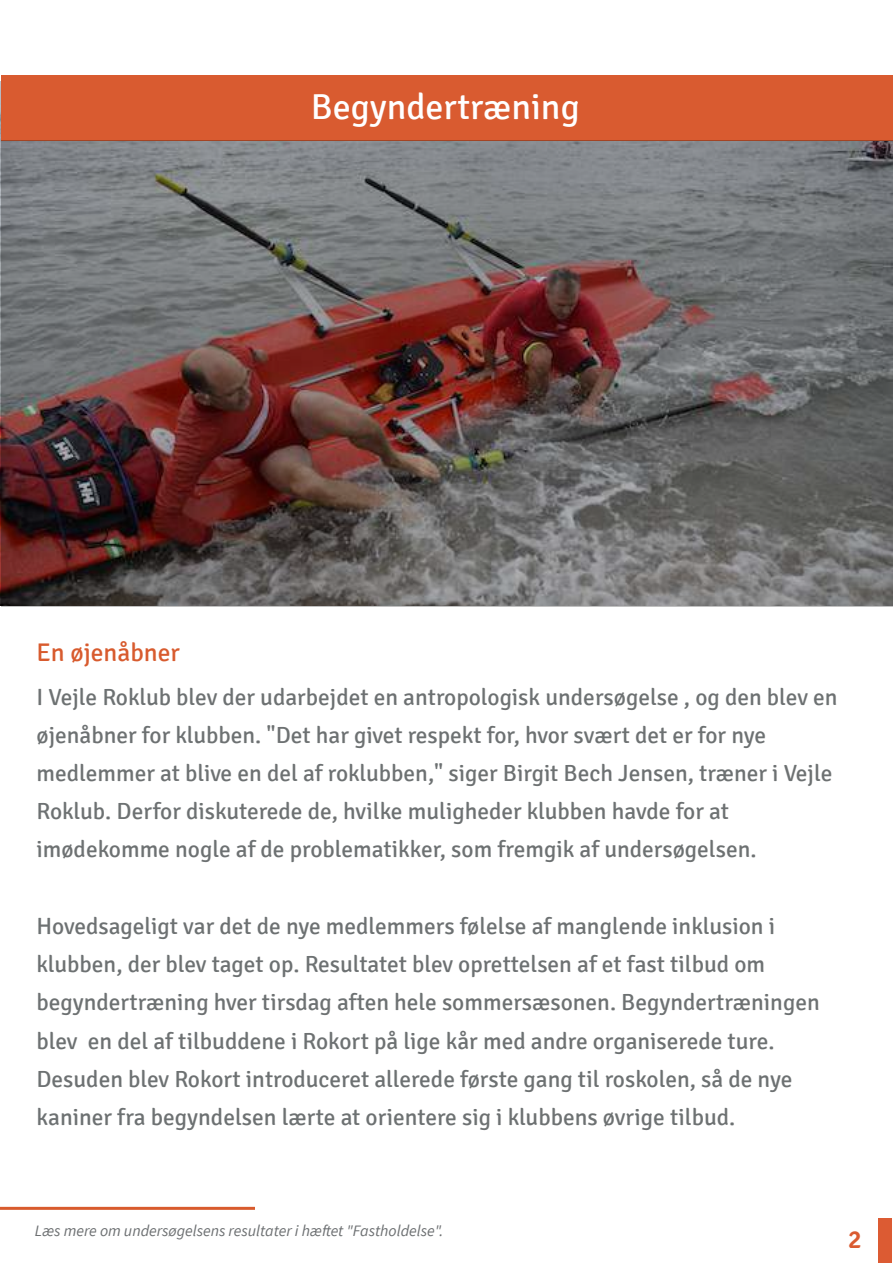
<style>
.page{position:relative;width:893px;height:1263px;background:#fff}
.page>*{position:absolute;margin:0;border:0;box-sizing:border-box;transform-origin:0 0}
.t1{font:36.15px "Signika";color:#fff}
.t2{font:25.5px "Signika";color:#d85b2e}
.t3{font:600 25.5px "Signika";color:#da5b31}
.t4{font:23.4px/38.2px "Signika";color:#6d7172}
.t5{font:italic 15.9px "Source Sans Pro";color:#6d7072}
</style>
<div class="page">
<div style="left:1px;top:75px;width:892px;height:65px;background:#d95b30"></div>
<img style="left:1px;top:140px;width:892px;height:466px">
<div style="left:878px;top:1218px;width:13px;height:45px;background:#dc5b33"></div>
<hr style="left:0;top:1207px;width:255px;height:3px;background:#d85b2d">
<h1 class="t1" style="left:311px;top:87px;width:270px">Begyndertræning</h1>
<p class="t2" style="left:36px;top:638px;width:145px">En øjenåbner</p>
<p class="t4" style="left:36px;top:678px;width:803px">I Vejle Roklub blev der udarbejdet en antropologisk undersøgelse , og den blev en øjenåbner for klubben. "Det har givet respekt for, hvor svært det er for nye medlemmer at blive en del af roklubben," siger Birgit Bech Jensen, træner i Vejle Roklub. Derfor diskuterede de, hvilke muligheder klubben havde for at imødekomme nogle af de problematikker, som fremgik af undersøgelsen.</p>
<p class="t4" style="left:36px;top:907px;width:785px">Hovedsageligt var det de nye medlemmers følelse af manglende inklusion i klubben, der blev taget op. Resultatet blev oprettelsen af et fast tilbud om begyndertræning hver tirsdag aften hele sommersæsonen. Begyndertræningen blev en del af tilbuddene i Rokort på lige kår med andre organiserede ture.<br>Desuden blev Rokort introduceret allerede første gang til roskolen, så de nye kaniner fra begyndelsen lærte at orientere sig i klubbens øvrige tilbud.</p>
<p class="t5" style="left:35px;top:1221px;width:410px">Læs mere om undersøgelsens resultater i hæftet "Fastholdelse".</p>
<p class="t3" style="left:848px;top:1224px;width:15px">2</p>
</div>
